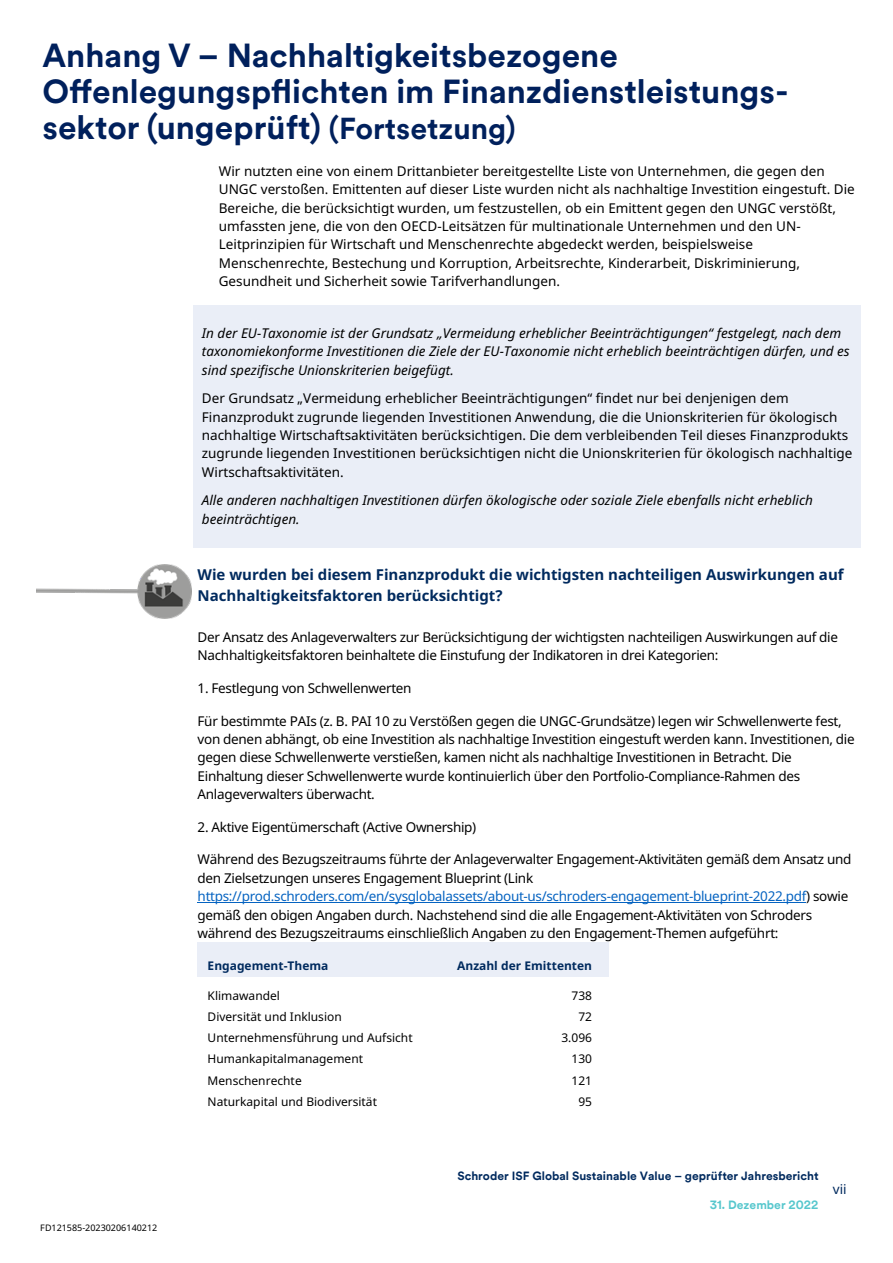
<style>
.page{position:relative;width:893px;height:1263px;background:#fff}
.page>*{position:absolute;margin:0;border:0;box-sizing:border-box;transform-origin:0 0}
.t1{font:700 33px/36px "Schroders Circular";color:#00205c}
.t2{font:700 15px/20.4px "Noto Sans";color:#002a5e}
.t3{font:13.5px/18.5px "Noto Sans";letter-spacing:-.015em;color:#000}
.t4{font:italic 13.5px/18.5px "Noto Sans";color:#000}
.t5{font:13.5px "Noto Sans";color:#002a5e}
.t6{font:12px "Noto Sans";color:#000}
.t7{font:700 12px "Schroders Circular TT";color:#002a5e}
.t8{font:700 12px "Noto Sans";letter-spacing:.005em;color:#002a5e}
.t9{font:700 12px "Schroders Circular TT";color:#57c7cd}
.t10{font:9px "Noto Sans";color:#000}
.s1{font-size:30px}
.s2{color:#0563c1}
</style>
<div class="page">
<div style="left:202px;top:305px;width:659px;height:18px;background:#eaeef7"></div>
<div style="left:202px;top:323px;width:659px;height:19px;background:#eaeef7"></div>
<div style="left:202px;top:342px;width:659px;height:18px;background:#eaeef7"></div>
<div style="left:202px;top:360px;width:659px;height:19px;background:#eaeef7"></div>
<div style="left:202px;top:379px;width:659px;height:10px;background:#eaeef7"></div>
<div style="left:202px;top:389px;width:659px;height:18px;background:#eaeef7"></div>
<div style="left:202px;top:407px;width:659px;height:19px;background:#eaeef7"></div>
<div style="left:202px;top:426px;width:659px;height:18px;background:#eaeef7"></div>
<div style="left:202px;top:444px;width:659px;height:18px;background:#eaeef7"></div>
<div style="left:202px;top:462px;width:659px;height:19px;background:#eaeef7"></div>
<div style="left:202px;top:481px;width:659px;height:10px;background:#eaeef7"></div>
<div style="left:202px;top:491px;width:659px;height:18px;background:#eaeef7"></div>
<div style="left:202px;top:509px;width:659px;height:19px;background:#eaeef7"></div>
<div style="left:202px;top:528px;width:659px;height:20px;background:#eaeef7"></div>
<hr style="left:198px;top:902px;width:608px;height:1px;background:#0563c1">
<div style="left:198px;top:942px;width:10px;height:35px;background:#eaeef7"></div>
<div style="left:208px;top:942px;width:249px;height:35px;background:#eaeef7"></div>
<div style="left:457px;top:942px;width:142px;height:35px;background:#eaeef7"></div>
<div style="left:599px;top:942px;width:10px;height:35px;background:#eaeef7"></div>
<img style="left:36px;top:564px;width:155px;height:55px">
<h1 class="t1" style="left:43px;top:36px;width:748px">Anhang V – Nachhaltigkeitsbezogene<br>Offenlegungspflichten im Finanzdienstleistungs&shy;sektor (ungeprüft) <span class="s1">(Fortsetzung)</span></h1>
<p class="t3" style="left:219px;top:161px;width:637px">Wir nutzten eine von einem Drittanbieter bereitgestellte Liste von Unternehmen, die gegen den UNGC verstoßen. Emittenten auf dieser Liste wurden nicht als nachhaltige Investition eingestuft. Die Bereiche, die berücksichtigt wurden, um festzustellen, ob ein Emittent gegen den UNGC verstößt, umfassten jene, die von den OECD-Leitsätzen für multinationale Unternehmen und den UN-Leitprinzipien für Wirtschaft und Menschenrechte abgedeckt werden, beispielsweise Menschenrechte, Bestechung und Korruption, Arbeitsrechte, Kinderarbeit, Diskriminierung, Gesundheit und Sicherheit sowie Tarifverhandlungen.</p>
<p class="t4" style="left:202px;top:323px;width:649px">In der EU-Taxonomie ist der Grundsatz „Vermeidung erheblicher Beeinträchtigungen“ festgelegt, nach dem taxonomiekonforme Investitionen die Ziele der EU-Taxonomie nicht erheblich beeinträchtigen dürfen, und es sind spezifische Unionskriterien beigefügt.</p>
<p class="t3" style="left:202px;top:389px;width:652px">Der Grundsatz „Vermeidung erheblicher Beeinträchtigungen“ findet nur bei denjenigen dem Finanzprodukt zugrunde liegenden Investitionen Anwendung, die die Unionskriterien für ökologisch nachhaltige Wirtschaftsaktivitäten berücksichtigen. Die dem verbleibenden Teil dieses Finanzprodukts zugrunde liegenden Investitionen berücksichtigen nicht die Unionskriterien für ökologisch nachhaltige Wirtschaftsaktivitäten.</p>
<p class="t4" style="left:202px;top:491px;width:612px">Alle anderen nachhaltigen Investitionen dürfen ökologische oder soziale Ziele ebenfalls nicht erheblich beeinträchtigen.</p>
<p class="t2" style="left:198px;top:564px;width:648px">Wie wurden bei diesem Finanzprodukt die wichtigsten nachteiligen Auswirkungen auf<br>Nachhaltigkeitsfaktoren berücksichtigt?</p>
<p class="t3" style="left:198px;top:627px;width:642px">Der Ansatz des Anlageverwalters zur Berücksichtigung der wichtigsten nachteiligen Auswirkungen auf die<br>Nachhaltigkeitsfaktoren beinhaltete die Einstufung der Indikatoren in drei Kategorien:</p>
<p class="t3" style="left:198px;top:678px;width:216px">1. Festlegung von Schwellenwerten</p>
<p class="t3" style="left:198px;top:711px;width:659px">Für bestimmte PAIs (z. B. PAI 10 zu Verstößen gegen die UNGC-Grundsätze) legen wir Schwellenwerte fest, von denen abhängt, ob eine Investition als nachhaltige Investition eingestuft werden kann. Investitionen, die gegen diese Schwellenwerte verstießen, kamen nicht als nachhaltige Investitionen in Betracht. Die Einhaltung dieser Schwellenwerte wurde kontinuierlich über den Portfolio-Compliance-Rahmen des Anlageverwalters überwacht.</p>
<p class="t3" style="left:198px;top:817px;width:280px">2. Aktive Eigentümerschaft (Active Ownership)</p>
<p class="t3" style="left:198px;top:850px;width:655px">Während des Bezugszeitraums führte der Anlageverwalter Engagement-Aktivitäten gemäß dem Ansatz und den Zielsetzungen unseres Engagement Blueprint (Link <span class="s2">https://prod.schroders.com/en/sysglobalassets/about-us/schroders-engagement-blueprint-2022.pdf</span>) sowie gemäß den obigen Angaben durch. Nachstehend sind die alle Engagement-Aktivitäten von Schroders während des Bezugszeitraums einschließlich Angaben zu den Engagement-Themen aufgeführt:</p>
<p class="t8" style="left:208px;top:957px;width:122px">Engagement-Thema</p>
<p class="t8" style="left:457px;top:957px;width:136px">Anzahl der Emittenten</p>
<p class="t6" style="left:208px;top:987px;width:74px">Klimawandel</p>
<p class="t6" style="left:572px;top:987px;width:22px">738</p>
<p class="t6" style="left:208px;top:1008px;width:136px">Diversität und Inklusion</p>
<p class="t6" style="left:578px;top:1008px;width:15px">72</p>
<p class="t6" style="left:208px;top:1029px;width:206px">Unternehmensführung und Aufsicht</p>
<p class="t6" style="left:561px;top:1029px;width:32px">3.096</p>
<p class="t6" style="left:208px;top:1051px;width:157px">Humankapitalmanagement</p>
<p class="t6" style="left:572px;top:1051px;width:22px">130</p>
<p class="t6" style="left:208px;top:1072px;width:96px">Menschenrechte</p>
<p class="t6" style="left:572px;top:1072px;width:22px">121</p>
<p class="t6" style="left:208px;top:1093px;width:171px">Naturkapital und Biodiversität</p>
<p class="t6" style="left:578px;top:1093px;width:15px">95</p>
<p class="t10" style="left:40px;top:1221px;width:119px">FD121585-20230206140212</p>
<p class="t7" style="left:457px;top:1168px;width:363px">Schroder ISF Global Sustainable Value – geprüfter Jahresbericht</p>
<p class="t9" style="left:710px;top:1196px;width:110px">31. Dezember 2022</p>
<p class="t5" style="left:833px;top:1180px;width:15px">vii</p>
</div>
